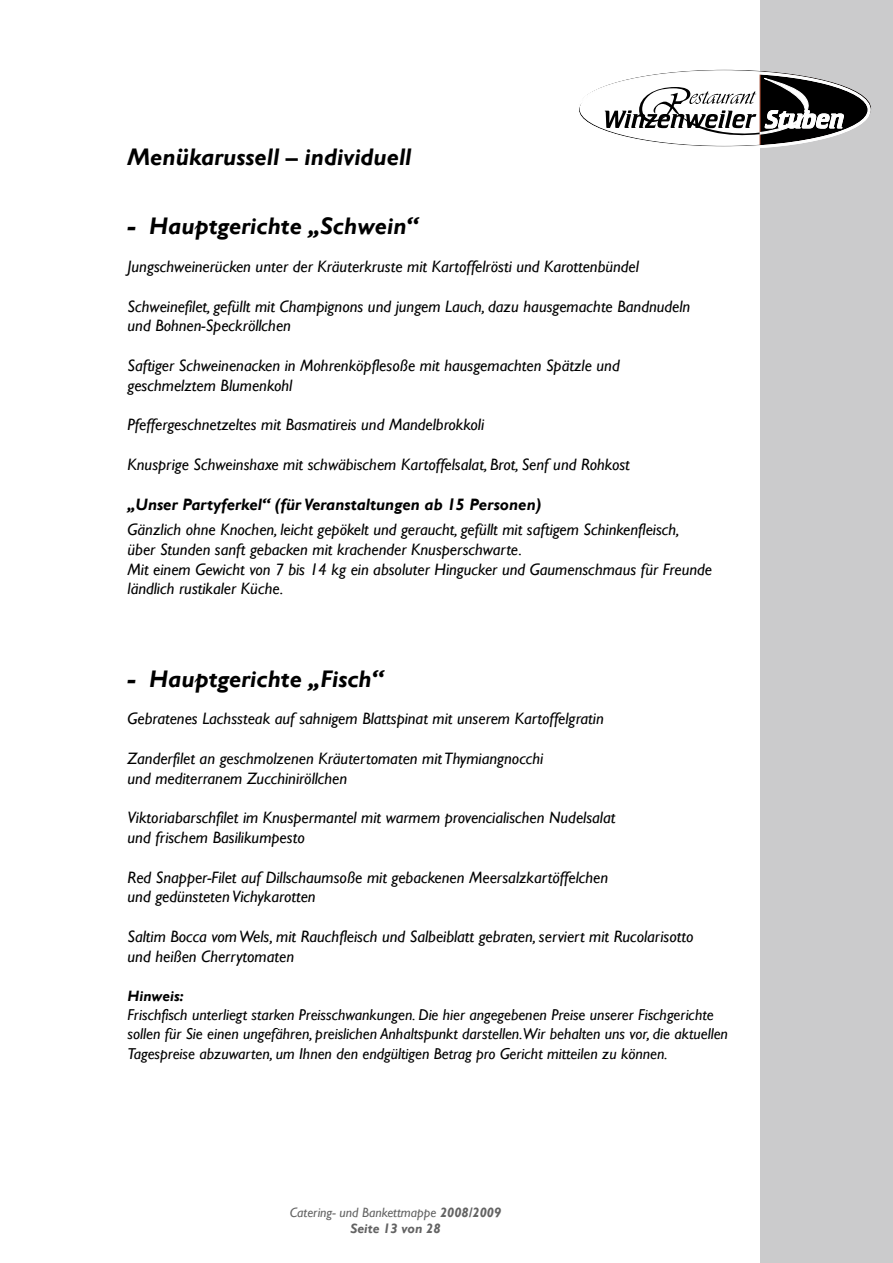
<style>
.page{position:relative;width:893px;height:1263px;background:#fff}
.page>*{position:absolute;margin:0;border:0;box-sizing:border-box;transform-origin:0 0}
.t1{font:italic 700 24px "Gill Sans";color:#000}
.t2{font:italic 700 24px "Gill Sans";color:#000}
.t3{font:italic 16.5px/19.8px "Gill Sans";color:#000}
.t4{font:italic 700 16.5px "Gill Sans";color:#000}
.t5{font:italic 15.75px/19.4px "Gill Sans";color:#000}
.t6{font:italic 700 15px "Gill Sans";color:#000}
.t7{font:italic 13.5px/16.2px "Gill Sans";color:#636363;text-align:center}
.s1{font-weight:700}
</style>
<div class="page">
<div style="left:760px;top:0;width:133px;height:1263px;background:#cbcbcc"></div>
<svg style="left:579px;top:71px;width:291px;height:77px"></svg>
<h1 class="t2" style="left:128px;top:143px;width:285px">Menükarussell – individuell</h1>
<h1 class="t1" style="left:128px;top:212px;width:292px">- Hauptgerichte „Schwein“</h1>
<p class="t3" style="left:128px;top:256px;width:513px">Jungschweinerücken unter der Kräuterkruste mit Kartoffelrösti und Karottenbündel</p>
<p class="t3" style="left:128px;top:296px;width:564px">Schweinefilet, gefüllt mit Champignons und jungem Lauch, dazu hausgemachte Bandnudeln und Bohnen-Speckröllchen</p>
<p class="t3" style="left:128px;top:355px;width:494px">Saftiger Schweinenacken in Mohrenköpflesoße mit hausgemachten Spätzle und geschmelztem Blumenkohl</p>
<p class="t3" style="left:128px;top:415px;width:358px">Pfeffergeschnetzeltes mit Basmatireis und Mandelbrokkoli</p>
<p class="t3" style="left:128px;top:454px;width:504px">Knusprige Schweinshaxe mit schwäbischem Kartoffelsalat, Brot, Senf und Rohkost</p>
<p class="t4" style="left:128px;top:494px;width:415px">„Unser Partyferkel“ (für Veranstaltungen ab 15 Personen)</p>
<p class="t3" style="left:128px;top:519px;width:586px">Gänzlich ohne Knochen, leicht gepökelt und geraucht, gefüllt mit saftigem Schinkenfleisch,<br>über Stunden sanft gebacken mit krachender Knusperschwarte.<br>Mit einem Gewicht von 7 bis 14 kg ein absoluter Hingucker und Gaumenschmaus für Freunde ländlich rustikaler Küche.</p>
<h1 class="t1" style="left:128px;top:664px;width:258px">- Hauptgerichte „Fisch“</h1>
<p class="t3" style="left:128px;top:708px;width:478px">Gebratenes Lachssteak auf sahnigem Blattspinat mit unserem Kartoffelgratin</p>
<p class="t3" style="left:128px;top:748px;width:417px">Zanderfilet an geschmolzenen Kräutertomaten mit Thymiangnocchi und mediterranem Zucchiniröllchen</p>
<p class="t3" style="left:128px;top:807px;width:489px">Viktoriabarschfilet im Knuspermantel mit warmem provencialischen Nudelsalat und frischem Basilikumpesto</p>
<p class="t3" style="left:128px;top:867px;width:482px">Red Snapper-Filet auf Dillschaumsoße mit gebackenen Meersalzkartöffelchen und gedünsteten Vichykarotten</p>
<p class="t3" style="left:128px;top:926px;width:567px">Saltim Bocca vom Wels, mit Rauchfleisch und Salbeiblatt gebraten, serviert mit Rucolarisotto und heißen Cherrytomaten</p>
<p class="t6" style="left:128px;top:987px;width:58px">Hinweis:</p>
<p class="t5" style="left:128px;top:1005px;width:602px">Frischfisch unterliegt starken Preisschwankungen. Die hier angegebenen Preise unserer Fischgerichte sollen für Sie einen ungefähren, preislichen Anhaltspunkt darstellen.Wir behalten uns vor, die aktuellen<br>Tagespreise abzuwarten, um Ihnen den endgültigen Betrag pro Gericht mitteilen zu können.</p>
<p class="t7" style="left:290px;top:1204px;width:213px">Catering- und Bankettmappe <span class="s1">2008/2009<br>Seite 13 von 28</span></p>
</div>
